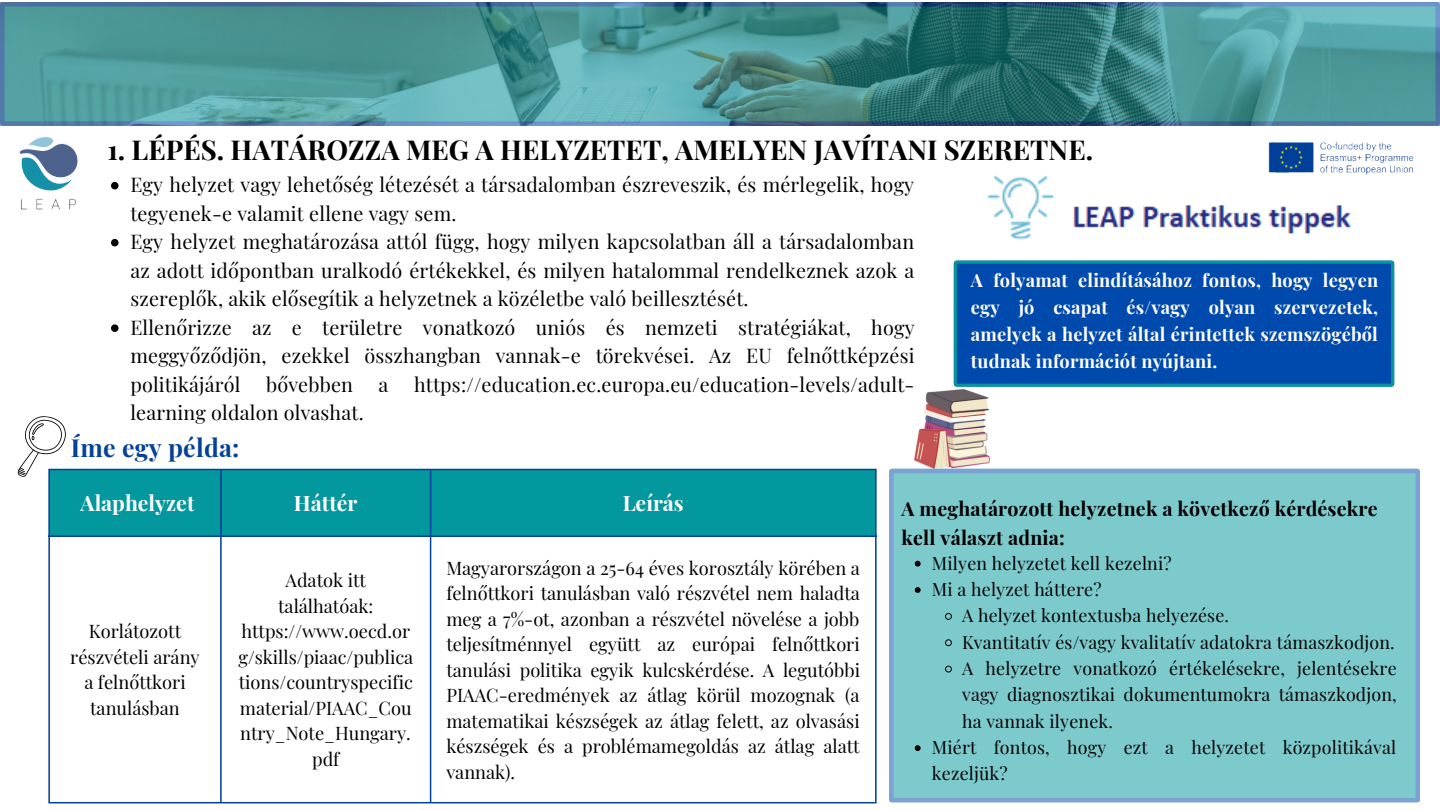
<style>
.page{position:relative;width:1440px;height:810px;background:#fff}
.page>*{position:absolute;margin:0;border:0;box-sizing:border-box;transform-origin:0 0}
.t1{font:700 27.4px "Playfair Display";color:#000}
.t2{font:700 24.9px "Playfair Display";letter-spacing:.01em;color:#044199}
.t3{font:700 21.2px "Playfair Display";color:#fff}
.t4{font:19.8px/28.5px "Playfair Display";letter-spacing:.01em;color:#000}
.t5{font:700 19.5px/29.3px "Playfair Display";letter-spacing:.01em;color:#000}
.t6{font:18.2px/25.5px "Playfair Display";color:#000;text-align:center}
.t7{font:700 18.2px/27px "Playfair Display";letter-spacing:.01em;color:#fff;text-align:justify}
.t8{font:17.8px/26.3px "Playfair Display";letter-spacing:.01em;color:#000}
</style>
<div class="page">
<div style="left:889px;top:469px;width:531px;height:334px;background:#7dcacd"></div>
<div style="left:954px;top:261px;width:440px;height:126px;background:#004aad"></div>
<img style="left:915px;top:389px;width:74px;height:80px">
<svg style="left:17px;top:416px;width:50px;height:61px"></svg>
<svg style="left:0;top:2px;width:1440px;height:124px"></svg>
<img style="left:19px;top:137px;width:59px;height:73px">
<img style="left:1268px;top:142px;width:146px;height:33px">
<div style="left:50px;top:470px;width:825px;height:66px;background:#03989e"></div>
<hr style="left:48px;top:470px;width:2px;height:332px;background:#044199">
<hr style="left:220px;top:470px;width:2px;height:332px;background:#044199">
<hr style="left:430px;top:470px;width:1px;height:332px;background:#044199">
<hr style="left:875px;top:470px;width:2px;height:332px;background:#044199">
<hr style="left:48px;top:469px;width:829px;height:1px;background:#044199">
<hr style="left:48px;top:536px;width:829px;height:1px;background:#044199">
<hr style="left:48px;top:802px;width:829px;height:1px;background:#044199">
<img style="left:987px;top:176px;width:67px;height:64px">
<svg style="left:111px;top:182px;width:8px;height:7px"></svg>
<svg style="left:111px;top:239px;width:8px;height:7px"></svg>
<svg style="left:111px;top:324px;width:8px;height:8px"></svg>
<svg style="left:915px;top:561px;width:6px;height:6px"></svg>
<svg style="left:915px;top:587px;width:6px;height:6px"></svg>
<svg style="left:945px;top:613px;width:7px;height:7px"></svg>
<svg style="left:945px;top:639px;width:7px;height:8px"></svg>
<svg style="left:945px;top:665px;width:7px;height:8px"></svg>
<svg style="left:915px;top:745px;width:6px;height:6px"></svg>
<img style="left:1073px;top:205px;width:278px;height:29px">
<h1 class="t1" style="left:107px;top:131px;width:987px">1. LÉPÉS. HATÁROZZA MEG A HELYZETET, AMELYEN JAVÍTANI SZERETNE.</h1>
<p class="t4" style="left:130px;top:170px;width:786px">Egy helyzet vagy lehetőség létezését a társadalomban észreveszik, és mérlegelik, hogy tegyenek-e valamit ellene vagy sem.<br>Egy helyzet meghatározása attól függ, hogy milyen kapcsolatban áll a társadalomban az adott időpontban uralkodó értékekkel, és milyen hatalommal rendelkeznek azok a szereplők, akik elősegítik a helyzetnek a közéletbe való beillesztését.<br>Ellenőrizze az e területre vonatkozó uniós és nemzeti stratégiákat, hogy meggyőződjön, ezekkel összhangban vannak-e törekvései. Az EU felnőttképzési politikájáról</p>
<p class="t4" style="left:266px;top:369px;width:89px">bővebben</p>
<p class="t4" style="left:379px;top:369px;width:11px">a</p>
<p class="t4" style="left:414px;top:369px;width:502px">https://education.ec.europa.eu/education-levels/adult-</p>
<p class="t4" style="left:130px;top:398px;width:235px">learning oldalon olvashat.</p>
<p class="t2" style="left:71px;top:430px;width:170px">Íme egy példa:</p>
<p class="t7" style="left:971px;top:266px;width:409px">A folyamat elindításához fontos, hogy legyen egy jó csapat és/vagy olyan szervezetek, amelyek a helyzet által érintettek szemszögéből tudnak információt nyújtani.</p>
<p class="t3" style="left:81px;top:488px;width:115px">Alaphelyzet</p>
<p class="t3" style="left:294px;top:488px;width:65px">Háttér</p>
<p class="t3" style="left:623px;top:488px;width:63px">Leírás</p>
<p class="t6" style="left:70px;top:618px;width:131px">Korlátozott részvételi arány a felnőttkori tanulásban</p>
<p class="t6" style="left:238px;top:567px;width:176px">Adatok itt találhatóak: https://www.oecd.or g/skills/piaac/publica tions/countryspecific material/PIAAC_Cou ntry_Note_Hungary. pdf</p>
<p class="t6" style="left:446px;top:554px;width:415px;text-align:justify">Magyarországon a 25-64 éves korosztály körében a felnőttkori tanulásban való részvétel nem haladta meg a 7%-ot, azonban a részvétel növelése a jobb teljesítménnyel együtt az európai felnőttkori tanulási politika egyik kulcskérdése. A legutóbbi PIAAC-eredmények az átlag körül mozognak (a matematikai készségek az átlag felett, az olvasási készségek és a problémamegoldás az átlag alatt vannak).</p>
<p class="t5" style="left:902px;top:493px;width:478px">A meghatározott helyzetnek a következő kérdésekre kell választ adnia:</p>
<p class="t8" style="left:932px;top:549px;width:241px">Milyen helyzetet kell kezelni?<br>Mi a helyzet háttere?</p>
<p class="t8" style="left:962px;top:602px;width:268px">A helyzet kontextusba helyezése.</p>
<p class="t8" style="left:962px;top:628px;width:434px">Kvantitatív és/vagy kvalitatív adatokra támaszkodjon.</p>
<p class="t8" style="left:962px;top:654px;width:436px">A helyzetre vonatkozó értékelésekre, jelentésekre</p>
<p class="t8" style="left:962px;top:681px;width:436px">vagy diagnosztikai dokumentumokra támaszkodjon,</p>
<p class="t8" style="left:962px;top:707px;width:152px">ha vannak ilyenek.</p>
<p class="t8" style="left:932px;top:733px;width:466px">Miért fontos, hogy ezt a helyzetet közpolitikával</p>
<p class="t8" style="left:932px;top:760px;width:77px">kezeljük?</p>
</div>
